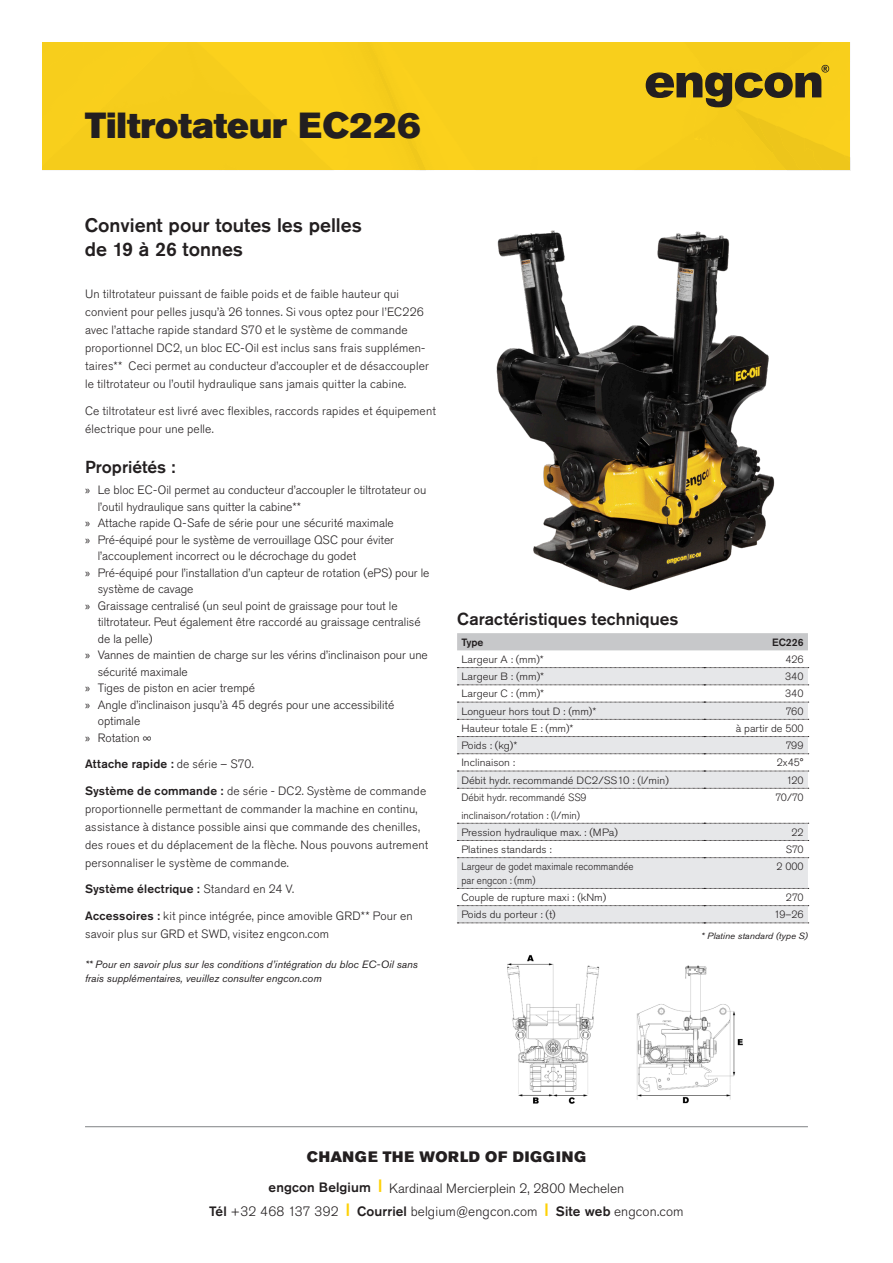
<style>
.page{position:relative;width:893px;height:1263px;background:#fff}
.page>*{position:absolute;margin:0;border:0;box-sizing:border-box;transform-origin:0 0}
.Product_heading{font:36px "Akzidenz Grotesk Pro Super";color:#231f20}
.t1{font:500 19.5px/24px "Akzidenz Grotesk Pro";color:#231f20}
.t2{font:500 17.25px "Akzidenz Grotesk Pro";color:#231f20}
.t3{font:15px "Akzidenz Grotesk Pro Super";letter-spacing:.05em;color:#231f20}
.t4{font:300 13.5px/23.1px "Akzidenz Grotesk Pro";color:#231f20;text-align:center}
.Brödtext1{font:300 12px/18px "Akzidenz Grotesk Pro";letter-spacing:.005em;color:#231f20}
.Brödtext1-2{font:500 12px "Akzidenz Grotesk Pro";letter-spacing:.015em;color:#231f20}
.Mått{font:300 10.5px "Akzidenz Grotesk Pro";color:#231f20;scale:1.06 1}
.Liten_kursiv{font:italic 10.5px/13.5px "Akzidenz Grotesk Pro";color:#231f20}
.Mått-2{font:300 10.5px "Akzidenz Grotesk Pro";color:#231f20}
.Mått-3{font:300 10.5px/13.5px "Akzidenz Grotesk Pro";color:#231f20;scale:.93 1}
.t5{font:500 10.5px "Akzidenz Grotesk Pro";color:#231f20}
.Mått-4{font:italic 9px "Akzidenz Grotesk Pro";color:#231f20;scale:1.06 1}
.s1{font-family:"Myriad Pro";font-weight:400}
.s2{font-weight:300}
.s3{font-weight:500}
.s4{font-family:"Akzidenz Grotesk Pro Super";font-weight:400;color:#fed105}
</style>
<div class="page">
<div style="left:43px;top:43px;width:807px;height:128px;background:#f8cf1c"></div>
<hr style="left:85px;top:1126px;width:723px;height:1px;background:#808285">
<img style="left:507px;top:955px;width:236px;height:149px">
<div style="left:457px;top:633px;width:351px;height:17px;background:#c7c8ca"></div>
<svg style="left:457px;top:668px;width:351px;height:255px;fill:#e6e7e9"></svg>
<div style="left:704px;top:906px;width:104px;height:17px;background:#e6e7e9"></div>
<svg style="left:457px;top:667px;width:352px;height:1px"></svg>
<svg style="left:457px;top:685px;width:352px;height:1px"></svg>
<svg style="left:457px;top:702px;width:352px;height:1px"></svg>
<svg style="left:457px;top:719px;width:352px;height:1px"></svg>
<svg style="left:457px;top:736px;width:352px;height:1px"></svg>
<svg style="left:457px;top:753px;width:352px;height:1px"></svg>
<svg style="left:457px;top:771px;width:352px;height:1px"></svg>
<svg style="left:457px;top:788px;width:352px;height:1px"></svg>
<svg style="left:457px;top:823px;width:352px;height:1px"></svg>
<svg style="left:457px;top:840px;width:352px;height:1px"></svg>
<svg style="left:457px;top:857px;width:352px;height:1px"></svg>
<svg style="left:457px;top:888px;width:352px;height:1px"></svg>
<svg style="left:457px;top:905px;width:352px;height:1px"></svg>
<svg style="left:457px;top:923px;width:352px;height:1px"></svg>
<img style="left:496px;top:230px;width:279px;height:361px">
<p class="Product_heading" style="left:85px;top:102px;width:337px">Tiltrotateur EC226</p>
<p class="t1" style="left:85px;top:213px;width:279px">Convient pour toutes les pelles de 19 à 26 tonnes</p>
<p class="Brödtext1" style="left:85px;top:285px;width:345px">Un tiltrotateur puissant de faible poids et de faible hauteur qui convient pour pelles jusqu’à 26 tonnes. Si vous optez pour l’EC226 avec l’attache rapide standard S70 et le système de commande proportionnel DC2, un bloc EC-Oil est inclus sans frais supplémen&shy;taires** Ceci permet au conducteur d’accoupler et de désaccoupler le tiltrotateur ou l’outil hydraulique sans jamais quitter la cabine.</p>
<p class="Brödtext1" style="left:85px;top:401px;width:352px">Ce tiltrotateur est livré avec flexibles, raccords rapides et équipement électrique pour une pelle.</p>
<h2 class="t2" style="left:85px;top:456px;width:92px">Propriétés :</h2>
<p class="Brödtext1" style="left:98px;top:482px;width:330px;line-height:16.5px;text-indent:-13px"><span class="s1">»</span> Le bloc EC-Oil permet au conducteur d’accoupler le tiltrotateur ou l’outil hydraulique sans quitter la cabine**</p>
<p class="Brödtext1" style="left:85px;top:514px;width:310px"><span class="s1">»</span> Attache rapide Q-Safe de série pour une sécurité maximale</p>
<p class="Brödtext1" style="left:98px;top:531px;width:298px;line-height:16.5px;text-indent:-13px"><span class="s1">»</span> Pré-équipé pour le système de verrouillage QSC pour éviter l’accouplement incorrect ou le décrochage du godet</p>
<p class="Brödtext1" style="left:98px;top:564px;width:333px;line-height:16.5px;text-indent:-13px"><span class="s1">»</span> Pré-équipé pour l’installation d’un capteur de rotation (ePS) pour le système de cavage</p>
<p class="Brödtext1" style="left:98px;top:597px;width:324px;line-height:16.5px;text-indent:-13px"><span class="s1">»</span> Graissage centralisé (un seul point de graissage pour tout le tiltrotateur. Peut également être raccordé au graissage centralisé de la pelle)</p>
<p class="Brödtext1" style="left:98px;top:647px;width:332px;line-height:16.5px;text-indent:-13px"><span class="s1">»</span> Vannes de maintien de charge sur les vérins d’inclinaison pour une sécurité maximale</p>
<p class="Brödtext1" style="left:85px;top:679px;width:172px"><span class="s1">»</span> Tiges de piston en acier trempé</p>
<p class="Brödtext1" style="left:98px;top:696px;width:298px;line-height:16.5px;text-indent:-13px"><span class="s1">»</span> Angle d’inclinaison jusqu’à 45 degrés pour une accessibilité optimale</p>
<p class="Brödtext1" style="left:85px;top:728px;width:68px"><span class="s1">»</span> Rotation ∞</p>
<p class="Brödtext1-2" style="left:85px;top:756px;width:170px">Attache rapide : <span class="s2">de série – S70.</span></p>
<p class="Brödtext1" style="left:85px;top:781px;width:345px"><span class="s3">Système de commande :</span> de série - DC2. Système de commande proportionnelle permettant de commander la machine en continu, assistance à distance possible ainsi que commande des chenilles, des roues et du déplacement de la flèche. Nous pouvons autrement personnaliser le système de commande.</p>
<p class="Brödtext1-2" style="left:85px;top:881px;width:211px">Système électrique : <span class="s2">Standard en 24 V.</span></p>
<p class="Brödtext1" style="left:85px;top:906px;width:329px"><span class="s3">Accessoires :</span> kit pince intégrée, pince amovible GRD** Pour en savoir plus sur GRD et SWD, visitez engcon.com</p>
<p class="Liten_kursiv" style="left:85px;top:958px;width:334px">** Pour en savoir plus sur les conditions d’intégration du bloc EC-Oil sans frais supplémentaires, veuillez consulter engcon.com</p>
<h2 class="t2" style="left:457px;top:607px;width:223px">Caractéristiques techniques</h2>
<p class="t5" style="left:461px;top:635px;width:24px">Type</p>
<p class="t5" style="left:772px;top:635px;width:33px">EC226</p>
<p class="Mått" style="left:461px;top:652px;width:79px">Largeur A : (mm)*</p>
<p class="Mått-2" style="left:785px;top:652px;width:20px">426</p>
<p class="Mått" style="left:461px;top:670px;width:80px">Largeur B : (mm)*</p>
<p class="Mått-2" style="left:785px;top:670px;width:20px">340</p>
<p class="Mått" style="left:461px;top:687px;width:80px">Largeur C : (mm)*</p>
<p class="Mått-2" style="left:785px;top:687px;width:20px">340</p>
<p class="Mått" style="left:461px;top:704px;width:129px">Longueur hors tout D : (mm)*</p>
<p class="Mått-2" style="left:786px;top:704px;width:19px">760</p>
<p class="Mått" style="left:461px;top:721px;width:107px">Hauteur totale E : (mm)*</p>
<p class="Mått" style="left:736px;top:721px;width:65px">à partir de 500</p>
<p class="Mått" style="left:461px;top:739px;width:54px">Poids : (kg)*</p>
<p class="Mått-2" style="left:786px;top:739px;width:19px">799</p>
<p class="Mått" style="left:461px;top:756px;width:52px">Inclinaison :</p>
<p class="Mått-2" style="left:777px;top:756px;width:28px">2x45°</p>
<p class="Mått" style="left:461px;top:773px;width:197px">Débit hydr. recommandé DC2/SS10 : (l/min)</p>
<p class="Mått-2" style="left:786px;top:773px;width:19px">120</p>
<p class="Mått-2" style="left:461px;top:790px;width:127px">Débit hydr. recommandé SS9</p>
<p class="Mått-2" style="left:461px;top:808px;width:120px">inclinaison/rotation : (l/min)</p>
<p class="Mått-2" style="left:775px;top:790px;width:30px">70/70</p>
<p class="Mått" style="left:461px;top:825px;width:149px">Pression hydraulique max. : (MPa)</p>
<p class="Mått-2" style="left:791px;top:825px;width:14px">22</p>
<p class="Mått" style="left:461px;top:842px;width:87px">Platines standards :</p>
<p class="Mått-2" style="left:786px;top:842px;width:19px">S70</p>
<p class="Mått-3" style="left:461px;top:860px;width:187px">Largeur de godet maximale recommandée par engcon : (mm)</p>
<p class="Mått-2" style="left:776px;top:860px;width:29px">2 000</p>
<p class="Mått" style="left:461px;top:890px;width:138px">Couple de rupture maxi : (kNm)</p>
<p class="Mått-2" style="left:786px;top:890px;width:19px">270</p>
<p class="Mått" style="left:461px;top:908px;width:91px">Poids du porteur : (t)</p>
<p class="Mått-2" style="left:774px;top:908px;width:31px">19–26</p>
<p class="Mått-4" style="left:701px;top:930px;width:102px">* Platine standard (type S)</p>
<p class="t3" style="left:307px;top:1146px;width:281px">CHANGE THE WORLD OF DIGGING</p>
<p class="t4" style="left:209px;top:1176px;width:476px"><span class="s3">engcon Belgium</span> <sup>|</sup> Kardinaal Mercierplein 2, 2800 Mechelen<br><span class="s3">Tél</span> +32 468 137 392 <span class="s4">|</span> <span class="s3">Courriel</span> belgium@engcon.com <span class="s4">|</span> <span class="s3">Site web</span> engcon.com</p>
</div>
